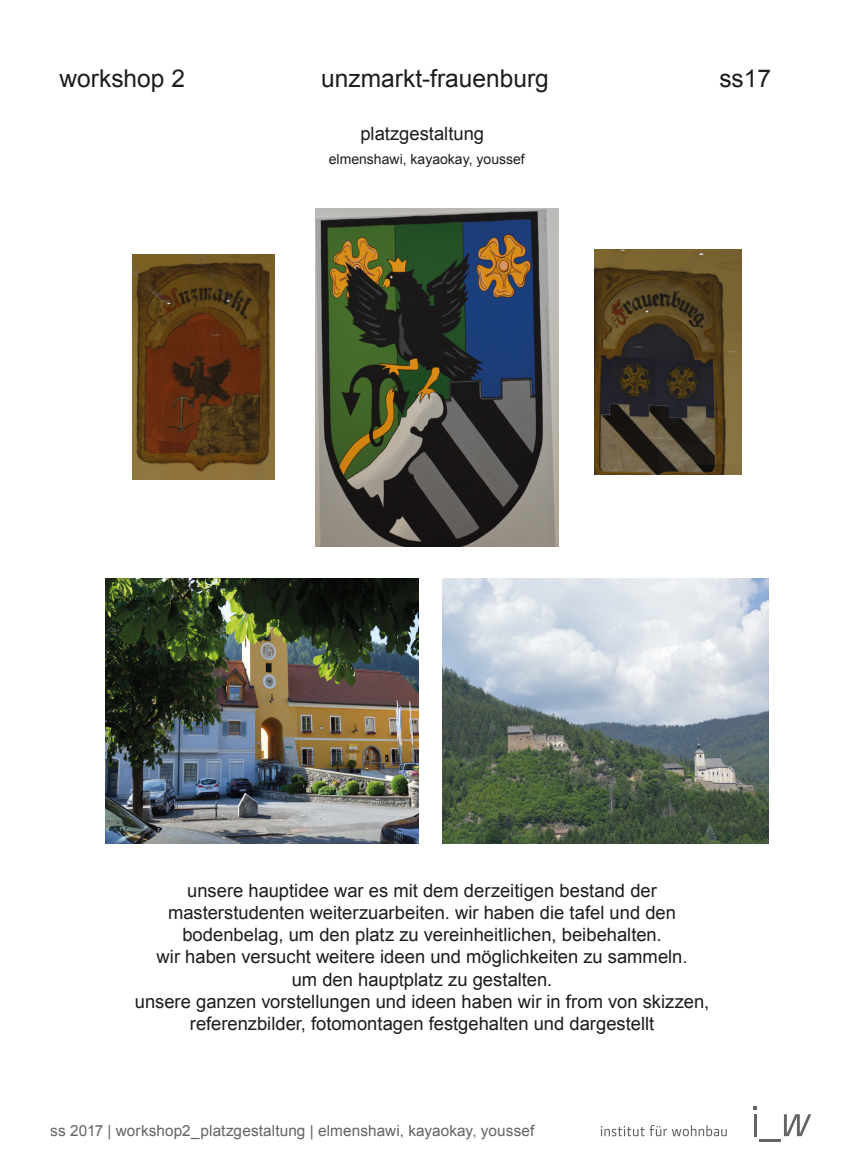
<style>
.page{position:relative;width:859px;height:1156px;background:#fff}
.page>*{position:absolute;margin:0;border:0;box-sizing:border-box;transform-origin:0 0}
.t1{font:24.5px "Arial";color:#1d1d1b}
.Fusszeile_8_75pt{font:18.38px/22.4px "Arial";color:#1d1d1b;text-align:center}
.t2{font:15.4px "Arial";letter-spacing:.005em;color:#646463}
.t3{font:14px "Arial";color:#1d1d1b}
</style>
<div class="page">
<svg style="left:600px;top:1125px;width:126px;height:11px"></svg>
<hr style="left:759px;top:1139px;width:21px;height:2px;background:#646463">
<svg style="left:783px;top:1114px;width:28px;height:22px"></svg>
<hr style="left:753px;top:1114px;width:3px;height:22px;background:#646463">
<img style="left:315px;top:209px;width:243px;height:337px">
<img style="left:105px;top:579px;width:313px;height:264px">
<img style="left:442px;top:579px;width:326px;height:264px">
<img style="left:133px;top:254px;width:141px;height:226px">
<img style="left:594px;top:249px;width:146px;height:225px">
<p class="t1" style="left:60px;top:62px;width:127px">workshop 2</p>
<p class="t1" style="left:321px;top:62px;width:229px">unzmarkt-frauenburg</p>
<p class="t1" style="left:719px;top:62px;width:53px">ss17</p>
<p class="Fusszeile_8_75pt" style="left:360px;top:122px;width:125px">platzgestaltung</p>
<p class="t3" style="left:329px;top:149px;width:197px">elmenshawi, kayaokay, youssef</p>
<p class="Fusszeile_8_75pt" style="left:187px;top:879px;width:471px">unsere hauptidee war es mit dem derzeitigen bestand der</p>
<p class="Fusszeile_8_75pt" style="left:168px;top:901px;width:509px">masterstudenten weiterzuarbeiten. wir haben die tafel und den</p>
<p class="Fusszeile_8_75pt" style="left:182px;top:923px;width:480px">bodenbelag, um den platz zu vereinheitlichen, beibehalten.</p>
<p class="Fusszeile_8_75pt" style="left:156px;top:946px;width:532px">wir haben versucht weitere ideen und möglichkeiten zu sammeln.</p>
<p class="Fusszeile_8_75pt" style="left:291px;top:968px;width:262px">um den hauptplatz zu gestalten.</p>
<p class="Fusszeile_8_75pt" style="left:135px;top:990px;width:575px">unsere ganzen vorstellungen und ideen haben wir in from von skizzen, referenzbilder, fotomontagen festgehalten und dargestellt</p>
<p class="t2" style="left:50px;top:1120px;width:485px">ss 2017 | workshop2_platzgestaltung | elmenshawi, kayaokay, youssef</p>
</div>
